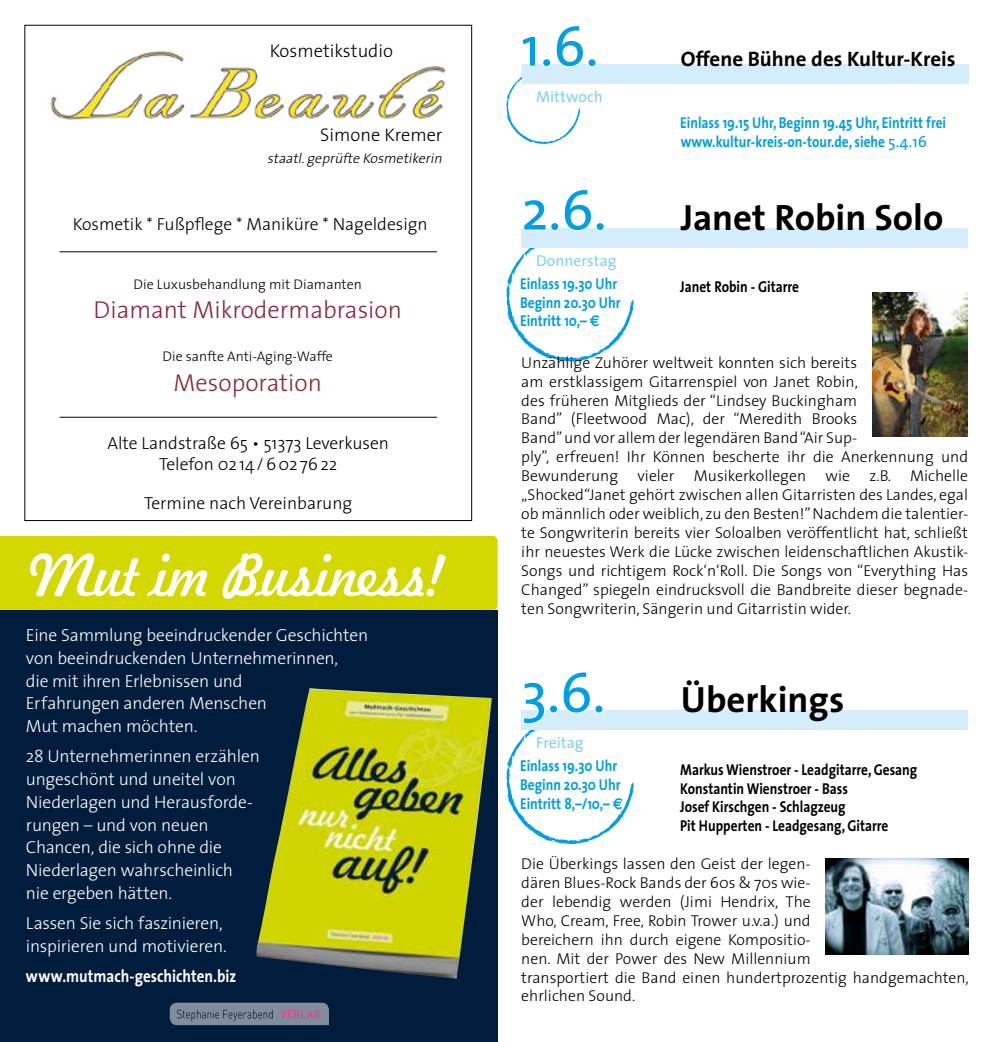
<style>
.page{position:relative;width:993px;height:1042px;background:#fff}
.page>*{position:absolute;margin:0;border:0;box-sizing:border-box;transform-origin:0 0}
.t1{font:56px "Freehand 521 BT Regular C";letter-spacing:-.02em;color:#fff}
.t2{font:56px "The Sans";color:#009ee3}
.t3{font:700 36.75px "The Sans";color:#000}
.t4{font:29.4px "Arial";color:#000}
.t5{font:300 24.5px "The Sans";color:#8a2738}
.t6{font:22.22px/25.7px "Arial";color:#000;text-align:right}
.t7{font:700 21px "The Sans";color:#000}
.t8{font:300 18.38px "The Sans";color:#000}
.t9{font:300 17.5px/22.8px "The Sans";letter-spacing:-.01em;color:#fff}
.t10{font:300 17.5px/21px "The Sans";color:#000;text-align:center}
.t11{font:700 17.5px "The Sans";color:#fff;scale:.86 1}
.t12{font:300 15.75px/18.9px "The Sans";color:#000}
.t13{font:700 15.75px/18.9px "The Sans";color:#009ee3;scale:.85 1}
.t14{font:700 15.75px/18.9px "The Sans";color:#000;scale:.85 1}
.t15{font:15.75px "The Sans";color:#82d0f5}
.t16{font:300 14px "The Sans";color:#000}
.t17{font:italic 300 14px "The Sans";color:#000}
.s1{font-family:"Euro Sans"}
.s2{font-weight:400}
</style>
<div class="page">
<div style="left:0;top:536px;width:497px;height:74px;background:#d3d800"></div>
<div style="left:0;top:610px;width:497px;height:432px;background:#001d3d"></div>
<img style="left:256px;top:688px;width:235px;height:290px">
<div style="left:521px;top:64px;width:447px;height:20px;background:#d4edfc"></div>
<div style="left:521px;top:710px;width:446px;height:20px;background:#d4edfc"></div>
<div style="left:521px;top:228px;width:446px;height:19px;background:#d4edfc"></div>
<svg style="left:506px;top:64px;width:74px;height:80px"></svg>
<div style="left:587px;top:58px;width:9px;height:9px;border:2px solid #fff;border-radius:50%"></div>
<svg style="left:506px;top:228px;width:127px;height:134px"></svg>
<div style="left:595px;top:222px;width:9px;height:9px;border:2px solid #fff;border-radius:50%"></div>
<svg style="left:506px;top:710px;width:127px;height:134px"></svg>
<div style="left:594px;top:705px;width:9px;height:8px;border:2px solid #fff;border-radius:50%"></div>
<img style="left:825px;top:858px;width:142px;height:96px">
<img style="left:872px;top:293px;width:95px;height:143px">
<svg style="left:170px;top:1002px;width:159px;height:23px;background:#788092"></svg>
<img style="left:50px;top:51px;width:396px;height:69px">
<div style="left:197px;top:27px;width:252px;height:35px;background:#fff"></div>
<hr style="left:60px;top:251px;width:377px;height:1px;background:#000">
<hr style="left:60px;top:417px;width:377px;height:1px;background:#000">
<p class="t8" style="left:270px;top:36px;width:125px">Kosmetikstudio</p>
<p class="t8" style="left:320px;top:120px;width:124px">Simone Kremer</p>
<p class="t17" style="left:267px;top:146px;width:180px">staatl.geprüfteKosmetikerin</p>
<p class="t10" style="left:73px;top:213px;width:356px">Kosmetik * Fußpflege * Maniküre * Nageldesign</p>
<p class="t16" style="left:134px;top:272px;width:230px">Die Luxusbehandlung mit Diamanten</p>
<h3 class="t5" style="left:94px;top:289px;width:310px">Diamant Mikrodermabrasion</h3>
<p class="t16" style="left:162px;top:345px;width:172px">Die sanfte Anti-Aging-Waffe</p>
<h3 class="t5" style="left:173px;top:362px;width:150px">Mesoporation</h3>
<h3 class="t4" style="left:36px;top:274px;width:167px">• Fußpflege</h3>
<h3 class="t6" style="left:36px;top:427px;width:271px">Mo.-Do. 10.00 – 18.00 Uhr<br>10.00 – 15.00 Uhr</h3>
<p class="t10" style="left:107px;top:432px;width:283px">Alte Landstraße 65 • 51373 Leverkusen<br>Telefon 02 14/602 7622</p>
<p class="t10" style="left:144px;top:492px;width:209px">Termine nach Vereinbarung</p>
<h1 class="t1" style="left:26px;top:538px;width:419px">Mut im Business!</h1>
<p class="t9" style="left:26px;top:623px;width:344px">Eine Sammlung beeindruckender Geschichten von beeindruckenden Unternehmerinnen,<br>die mit ihren Erlebnissen und<br>Erfahrungen anderen Menschen<br>Mut machen möchten.</p>
<p class="t9" style="left:26px;top:744px;width:235px">28 Unternehmerinnen erzählen ungeschönt und uneitel von<br>Niederlagen und Herausforde&shy;rungen – und von neuen<br>Chancen, die sich ohne die<br>Niederlagen wahrscheinlich nie ergeben hätten.</p>
<p class="t9" style="left:26px;top:911px;width:202px">Lassen Sie sich faszinieren, inspirieren und motivieren.</p>
<p class="t11" style="left:26px;top:961px;width:246px">www.mutmach-geschichten.biz</p>
<h1 class="t2" style="left:521px;top:0;width:79px">1.6.</h1>
<p class="t15" style="left:536px;top:83px;width:68px">Mittwoch</p>
<h1 class="t2" style="left:521px;top:164px;width:87px">2.6.</h1>
<p class="t15" style="left:536px;top:247px;width:82px">Donnerstag</p>
<p class="t13" style="left:520px;top:273px;width:120px">Einlass 19.30 Uhr<br>Beginn 20.30 Uhr<br>Eintritt 10,– <span class="s1">e</span></p>
<h3 class="t7" style="left:680px;top:41px;width:276px">Offene Bühne des Kultur-Kreis</h3>
<p class="t13" style="left:680px;top:113px;width:314px">Einlass 19.15 Uhr, Beginn 19.45 Uhr, Eintritt frei www.kultur-kreis-on-tour.de, siehe <span class="s2">5.4.16</span></p>
<h2 class="t3" style="left:680px;top:186px;width:264px">Janet Robin Solo</h2>
<p class="t14" style="left:680px;top:277px;width:141px">Janet Robin - Gitarre</p>
<p class="t12" style="left:521px;top:352px;width:448px">Unzählige Zuhörer weltweit konnten sich bereits<br>am erstklassigem Gitarrenspiel von Janet Robin,<br>des früheren Mitglieds der “Lindsey Buckingham<br>Band” (Fleetwood Mac), der “Meredith Brooks<br>Band” und vor allem der legendären Band “Air Sup-<br>ply”, erfreuen! Ihr Können bescherte ihr die Anerkennung und Bewunderung vieler Musikerkollegen wie z.B. Michelle „Shocked“Janet gehört zwischen allen Gitarristen des Landes, egal ob männlich oder weiblich, zu den Besten!” Nachdem die talentier&shy;te Songwriterin bereits vier Soloalben veröffentlicht hat, schließt ihr neuestes Werk die Lücke zwischen leidenschaftlichen Akustik-Songs und richtigem Rock‘n‘Roll. Die Songs von “Everything Has Changed” spiegeln eindrucksvoll die Bandbreite dieser begnade&shy;ten Songwriterin, Sängerin und Gitarristin wider.</p>
<h1 class="t2" style="left:521px;top:646px;width:85px">3.6.</h1>
<h2 class="t3" style="left:680px;top:669px;width:165px">Überkings</h2>
<p class="t15" style="left:536px;top:730px;width:49px">Freitag</p>
<p class="t14" style="left:680px;top:759px;width:280px">Markus Wienstroer - Leadgitarre, Gesang Konstantin Wienstroer - Bass<br>Josef Kirschgen - Schlagzeug<br>Pit Hupperten - Leadgesang, Gitarre</p>
<p class="t12" style="left:521px;top:854px;width:449px">Die Überkings lassen den Geist der legen-<br>dären Blues-Rock Bands der 60s &amp; 70s wie-<br>der lebendig werden (Jimi Hendrix, The<br>Who, Cream, Free, Robin Trower u.v.a.) und<br>bereichern ihn durch eigene Kompositio-<br>nen. Mit der Power des New Millennium<br>transportiert die Band einen hundertprozentig handgemachten, ehrlichen Sound.</p>
<p class="t13" style="left:520px;top:756px;width:122px">Einlass 19.30 Uhr<br>Beginn 20.30 Uhr<br>Eintritt 8,–/10,– <span class="s1">e</span></p>
</div>
